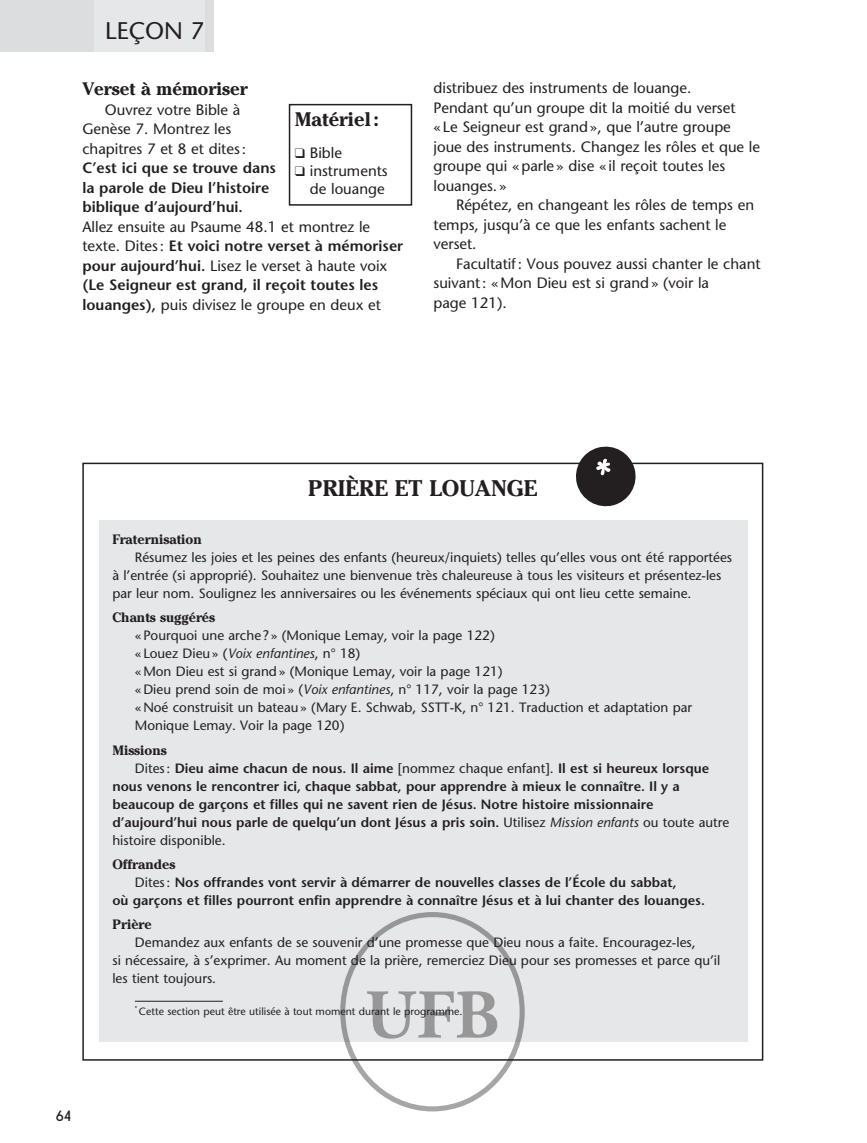
<style>
.page{position:relative;width:867px;height:1143px;background:#fff}
.page>*{position:absolute;margin:0;border:0;box-sizing:border-box;transform-origin:0 0}
.t1{font:700 69.6px "Adobe Garamond Pro";color:#231f20}
.t2{font:24px "Stone Sans";color:#231f20}
.t3{font:700 22.5px "Cheltenham Std";color:#231f20}
.t4{font:700 19.5px "Cheltenham Std";color:#231f20}
.t5{font:700 18px "Cheltenham Std";color:#231f20}
.t6{font:15px/19.5px "Stone Sans";color:#231f20}
.t7{font:600 15px/19.5px "Stone Sans";color:#231f20}
.t8{font:700 15px "New Garden";color:#231f20}
.t9{font:13.5px/18px "Stone Sans";color:#231f20}
.t10{font:600 13.5px/18px "Stone Sans";color:#231f20}
.t11{font:700 13.5px "Cheltenham Std";color:#231f20}
.t12{font:10.5px "Stone Sans";color:#231f20}
.s1{font-weight:600}
.s2{font-style:italic}
.s3{font-weight:400}
.s4{font-weight:400;font-style:italic}
</style>
<div class="page">
<div style="left:0;top:0;width:94px;height:51px;background:#dcdddf"></div>
<div style="left:94px;top:0;width:110px;height:51px;background:#e6e7e9"></div>
<div style="left:204px;top:0;width:9px;height:51px;background:#dcdddf"></div>
<div style="left:99px;top:520px;width:647px;height:521px;background:#e6e7e9"></div>
<hr style="left:135px;top:1001px;width:88px;height:1px;background:#231f20">
<div style="left:288px;top:104px;width:124px;height:102px;border:2px solid #231f20"></div>
<div style="left:340px;top:912px;width:184px;height:199px;border:5px solid #231f20;border-radius:50%"></div>
<svg style="left:572px;top:446px;width:66px;height:61px"></svg>
<h2 class="t2" style="left:105px;top:17px;width:101px">LEÇON 7</h2>
<h3 class="t5" style="left:82px;top:78px;width:167px">Verset à mémoriser</h3>
<p class="t6" style="left:82px;top:100px;width:165px;text-indent:22px">Ouvrez votre Bible à<br>Genèse 7. Montrez les chapitres 7 et 8 et dites :</p>
<p class="t7" style="left:82px;top:158px;width:195px">C’est ici que se trouve dans la parole de Dieu l’histoire biblique d’aujourd’hui.</p>
<p class="t6" style="left:82px;top:217px;width:322px">Allez ensuite au Psaume 48.1 et montrez le texte. Dites : <span class="s1">Et voici notre verset à mémoriser pour aujourd’hui.</span> Lisez le verset à haute voix <span class="s1">(Le Seigneur est grand, il reçoit toutes les louanges),</span> puis divisez le groupe en deux et</p>
<h3 class="t4" style="left:294px;top:107px;width:85px">Matériel :</h3>
<p class="t6" style="left:294px;top:143px;width:49px">❑ Bible</p>
<p class="t6" style="left:294px;top:161px;width:94px;line-height:18px;text-align:right">❑ instruments de louange</p>
<p class="t6" style="left:433px;top:78px;width:328px">distribuez des instruments de louange.<br>Pendant qu’un groupe dit la moitié du verset<br>« Le Seigneur est grand », que l’autre groupe joue des instruments. Changez les rôles et que le groupe qui « parle » dise « il reçoit toutes les louanges. »</p>
<p class="t6" style="left:433px;top:195px;width:322px;text-indent:22px">Répétez, en changeant les rôles de temps en temps, jusqu’à ce que les enfants sachent le verset.</p>
<p class="t6" style="left:433px;top:254px;width:328px;text-indent:22px">Facultatif : Vous pouvez aussi chanter le chant suivant : « Mon Dieu est si grand » (voir la<br>page 121).</p>
<p class="t8" style="left:56px;top:1107px;width:17px">64</p>
<h3 class="t3" style="left:308px;top:474px;width:230px">PRIÈRE ET LOUANGE</h3>
<p class="t11" style="left:112px;top:531px;width:91px">Fraternisation</p>
<p class="t9" style="left:112px;top:548px;width:621px;text-indent:23px">Résumez les joies et les peines des enfants (heureux/inquiets) telles qu’elles vous ont été rapportées à l’entrée (si approprié). Souhaitez une bienvenue très chaleureuse à tous les visiteurs et présentez-les par leur nom. Soulignez les anniversaires ou les événements spéciaux qui ont lieu cette semaine.</p>
<p class="t11" style="left:112px;top:609px;width:104px">Chants suggérés</p>
<p class="t9" style="left:135px;top:626px;width:558px">« Pourquoi une arche ? » (Monique Lemay, voir la page 122)<br>« Louez Dieu » (<span class="s2">Voix enfantines</span>, n° 18)<br>« Mon Dieu est si grand » (Monique Lemay, voir la page 121)<br>« Dieu prend soin de moi » (<span class="s2">Voix enfantines</span>, n° 117, voir la page 123)<br>« Noé construisit un bateau » (Mary E. Schwab, SSTT-K, n° 121. Traduction et adaptation par Monique Lemay. Voir la page 120)</p>
<p class="t11" style="left:112px;top:741px;width:56px">Missions</p>
<p class="t10" style="left:112px;top:758px;width:618px;text-indent:22px"><span class="s3">Dites :</span> Dieu aime chacun de nous. Il aime <span class="s3">[nommez chaque enfant].</span> Il est si heureux lorsque nous venons le rencontrer ici, chaque sabbat, pour apprendre à mieux le connaître. Il y a beaucoup de garçons et filles qui ne savent rien de Jésus. Notre histoire missionnaire d’aujourd’hui nous parle de quelqu’un dont Jésus a pris soin. <span class="s3">Utilisez</span> <span class="s4">Mission enfants</span> <span class="s3">ou toute autre histoire disponible.</span></p>
<p class="t11" style="left:112px;top:856px;width:64px">Offrandes</p>
<p class="t10" style="left:112px;top:873px;width:593px;text-align:center"><span class="s3">Dites :</span> Nos offrandes vont servir à démarrer de nouvelles classes de l’École du sabbat,<br>où garçons et filles pourront enfin apprendre à connaître Jésus et à lui chanter des louanges.</p>
<p class="t11" style="left:112px;top:916px;width:41px">Prière</p>
<p class="t9" style="left:112px;top:933px;width:609px;text-indent:23px">Demandez aux enfants de se souvenir d’une promesse que Dieu nous a faite. Encouragez-les,<br>si nécessaire, à s’exprimer. Au moment de la prière, remerciez Dieu pour ses promesses et parce qu’il les tient toujours.</p>
<p class="t12" style="left:135px;top:1005px;width:329px"><sup>*</sup> Cette section peut être utilisée à tout moment durant le programme.</p>
<h1 class="t1" style="left:365px;top:974px;width:135px">UFB</h1>
</div>
